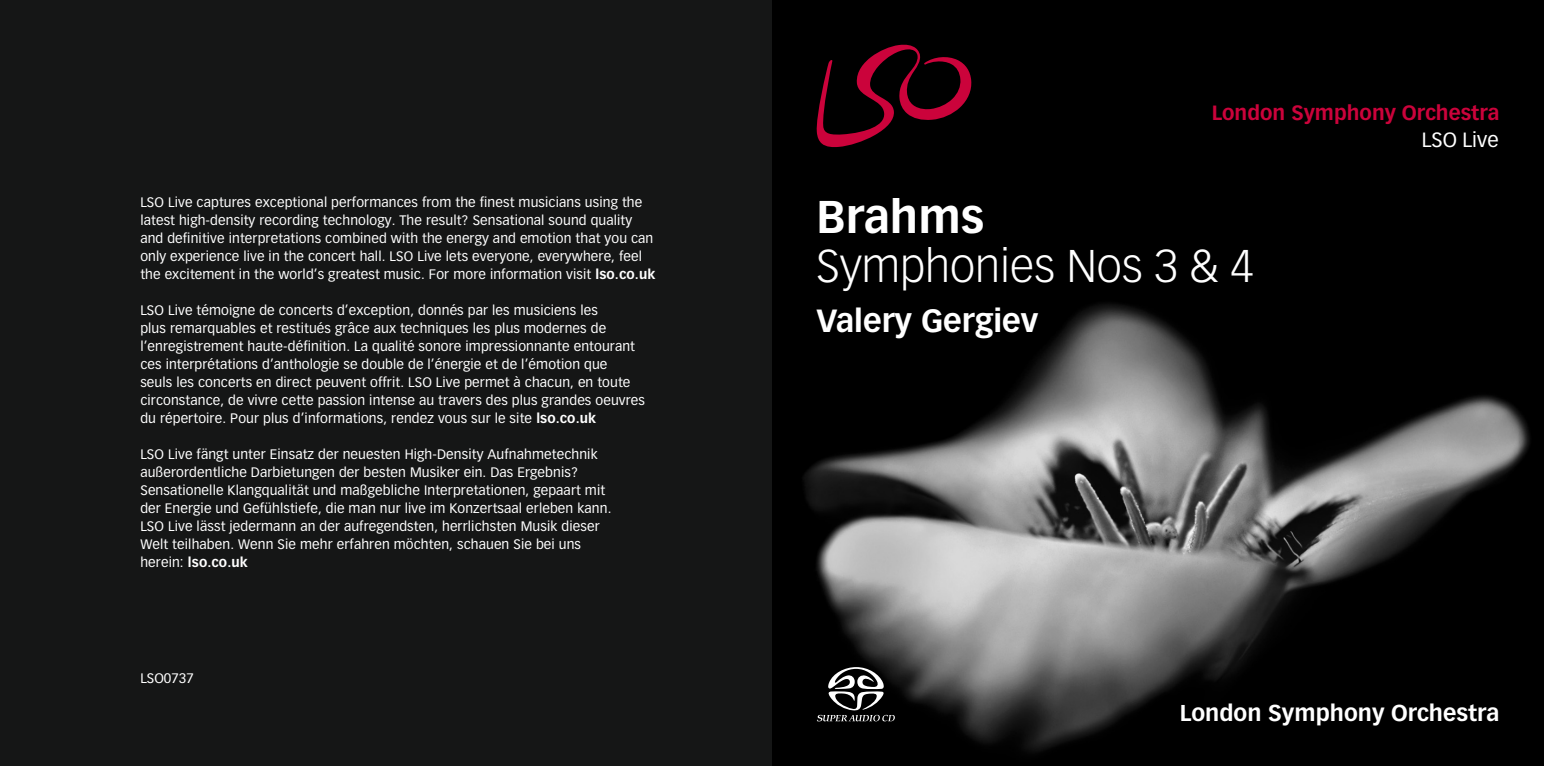
<style>
.page{position:relative;width:1544px;height:766px;background:#fff}
.page>*{position:absolute;margin:0;border:0;box-sizing:border-box;transform-origin:0 0}
.t1{font:300 45px "Vectora LT Pro";color:#fff}
.t2{font:700 45px "Vectora LT Pro";color:#fff}
.t3{font:700 31.5px "Vectora LT Pro";color:#fff}
.t4{font:700 22.5px "Vectora LT Pro";color:#fff}
.t5{font:700 20.25px "Vectora LT Pro";color:#cb033b}
.t6{font:20.25px "Vectora LT Pro";color:#fff}
.t7{font:13.5px/18px "Vectora LT Pro";letter-spacing:.01em;color:#fff}
.s1{font-weight:700}
</style>
<div class="page">
<div style="left:0;top:0;width:772px;height:765px;background:#151616"></div>
<img style="left:772px;top:0;width:771px;height:765px">
<svg style="left:815px;top:44px;width:157px;height:103px;background:#2e000d"></svg>
<svg style="left:817px;top:667px;width:78px;height:54px;background:#3c3c3c"></svg>
<p class="t7" style="left:140px;top:194px;width:516px">LSO Live captures exceptional performances from the finest musicians using the latest high-density recording technology. The result? Sensational sound quality and definitive interpretations combined with the energy and emotion that you can only experience live in the concert hall. LSO Live lets everyone, everywhere, feel the excitement in the world’s greatest music. For more information visit <span class="s1">lso.co.uk</span></p>
<p class="t7" style="left:140px;top:302px;width:506px">LSO Live témoigne de concerts d’exception, donnés par les musiciens les<br>plus remarquables et restitués grâce aux techniques les plus modernes de l’enregistrement haute-définition. La qualité sonore impressionnante entourant ces interprétations d’anthologie se double de l’énergie et de l’émotion que<br>seuls les concerts en direct peuvent offrit. LSO Live permet à chacun, en toute circonstance, de vivre cette passion intense au travers des plus grandes oeuvres du répertoire. Pour plus d’informations, rendez vous sur le site <span class="s1">lso.co.uk</span></p>
<p class="t7" style="left:140px;top:446px;width:472px">LSO Live fängt unter Einsatz der neuesten High-Density Aufnahmetechnik außerordentliche Darbietungen der besten Musiker ein. Das Ergebnis?<br>Sensationelle Klangqualität und maßgebliche Interpretationen, gepaart mit der Energie und Gefühlstiefe, die man nur live im Konzertsaal erleben kann.<br>LSO Live lässt jedermann an der aufregendsten, herrlichsten Musik dieser Welt teilhaben. Wenn Sie mehr erfahren möchten, schauen Sie bei uns herein: <span class="s1">lso.co.uk</span></p>
<p class="t7" style="left:140px;top:670px;width:55px">LSO0737</p>
<h3 class="t5" style="left:1211px;top:105px;width:289px">London Symphony Orchestra</h3>
<h1 class="t2" style="left:816px;top:201px;width:169px">Brahms</h1>
<h1 class="t1" style="left:816px;top:250px;width:439px">Symphonies Nos 3 &amp; 4</h1>
<h2 class="t3" style="left:816px;top:309px;width:223px">Valery Gergiev</h2>
<h3 class="t6" style="left:1421px;top:132px;width:78px">LSO Live</h3>
<h3 class="t4" style="left:1179px;top:705px;width:321px">London Symphony Orchestra</h3>
</div>
